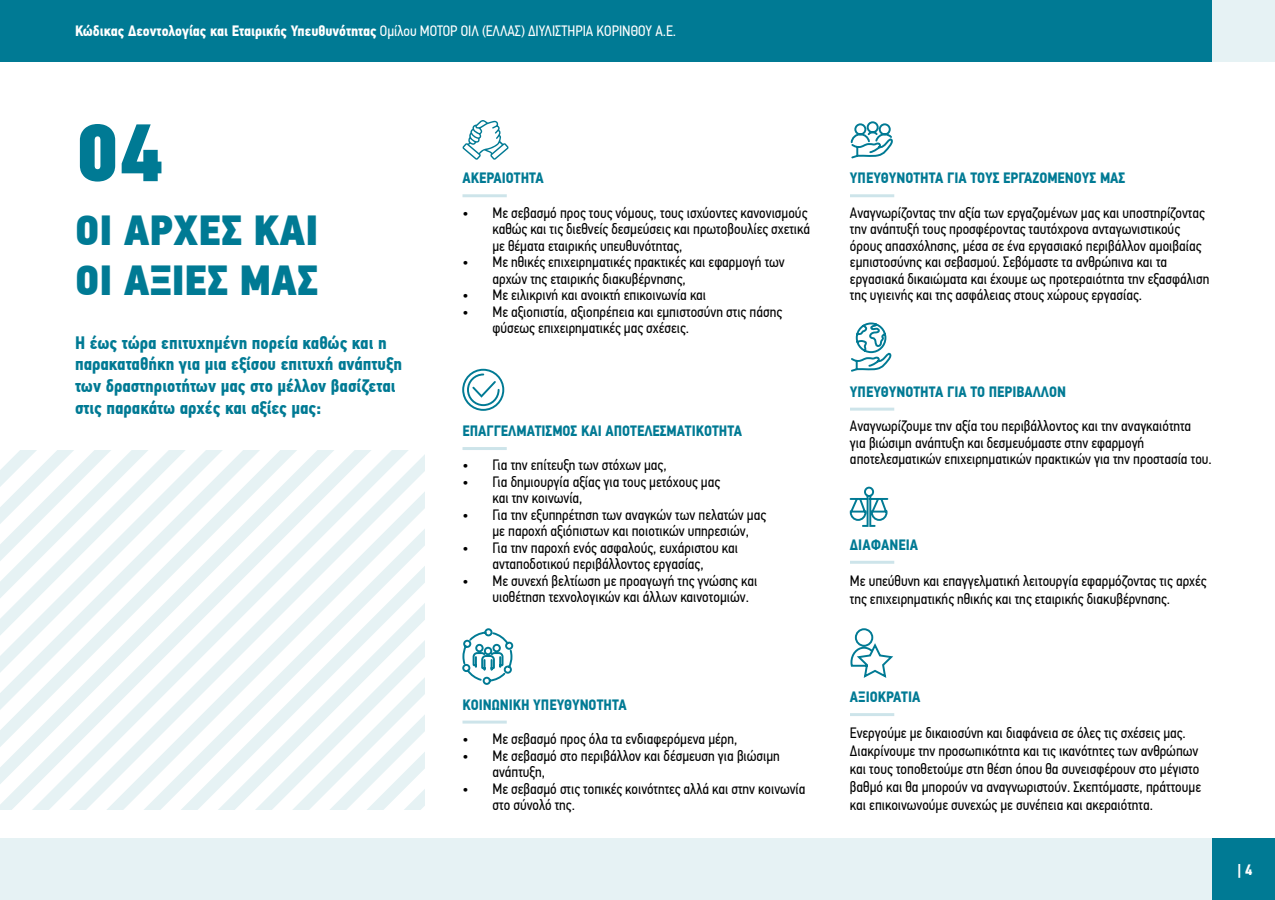
<style>
.page{position:relative;width:1275px;height:900px;background:#fff}
.page>*{position:absolute;margin:0;border:0;box-sizing:border-box;transform-origin:0 0}
.t1{font:81.6px "PF Din Text Cond Pro X Black";color:#007a94}
.t2{font:42px/50.4px "PF Din Text Cond Pro X Black";color:#007a94}
.t3{font:700 18px/21.6px "PF Din Text Cond Pro";color:#007a94}
.t4{font:15px/16.5px "PF Din Text Cond Pro";color:#000}
.t5{font:700 15px "PF Din Text Cond Pro";color:#007a94}
.t6{font:700 15px "PF Din Text Cond Pro";color:#fff}
.s1{font-weight:400}
</style>
<div class="page">
<div style="left:63px;top:0;width:1212px;height:61px;background:#e6f2f4"></div>
<div style="left:0;top:839px;width:1212px;height:61px;background:#e6f2f4"></div>
<div style="left:0;top:0;width:1212px;height:61px;background:#007a94"></div>
<div style="left:1212px;top:839px;width:63px;height:61px;background:#007a94"></div>
<hr style="left:463px;top:194px;width:44px;height:3px;background:#007a94">
<hr style="left:463px;top:447px;width:44px;height:3px;background:#007a94">
<hr style="left:463px;top:721px;width:44px;height:3px;background:#007a94">
<hr style="left:850px;top:713px;width:44px;height:3px;background:#007a94">
<hr style="left:850px;top:194px;width:44px;height:3px;background:#007a94">
<svg style="left:0;top:450px;width:425px;height:360px"></svg>
<svg style="left:462px;top:120px;width:47px;height:40px"></svg>
<svg style="left:462px;top:368px;width:43px;height:43px"></svg>
<hr style="left:850px;top:561px;width:44px;height:3px;background:#007a94">
<svg style="left:849px;top:486px;width:40px;height:41px"></svg>
<hr style="left:850px;top:408px;width:44px;height:3px;background:#007a94">
<svg style="left:851px;top:322px;width:41px;height:50px"></svg>
<svg style="left:850px;top:121px;width:43px;height:38px"></svg>
<svg style="left:462px;top:628px;width:52px;height:57px"></svg>
<svg style="left:850px;top:628px;width:43px;height:50px"></svg>
<p class="t6" style="left:75px;top:22px;width:603px">Κώδικας Δεοντολογίας και Εταιρικής Υπευθυνότητας <span class="s1">Ομίλου ΜΟΤΟΡ ΟΙΛ (ΕΛΛΑΣ) ΔΙΥΛΙΣΤΗΡΙΑ ΚΟΡΙΝΘΟΥ Α.Ε.</span></p>
<h1 class="t1" style="left:75px;top:102px;width:90px">04</h1>
<h2 class="t2" style="left:75px;top:206px;width:245px">ΟΙ ΑΡΧΈΣ ΚΑΙ<br>ΟΙ ΑΞΊΕΣ ΜΑΣ</h2>
<p class="t3" style="left:75px;top:332px;width:329px">Η έως τώρα επιτυχημένη πορεία καθώς και η παρακαταθήκη για μια εξίσου επιτυχή ανάπτυξη των δραστηριοτήτων μας στο μέλλον βασίζεται στις παρακάτω αρχές και αξίες μας:</p>
<p class="t5" style="left:462px;top:169px;width:83px">ΑΚΕΡΑΙΌΤΗΤΑ</p>
<p class="t4" style="left:492px;top:204px;width:319px;text-indent:-30px">• Με σεβασμό προς τους νόμους, τους ισχύοντες κανονισμούς καθώς και τις διεθνείς δεσμεύσεις και πρωτοβουλίες σχετικά με θέματα εταιρικής υπευθυνότητας,</p>
<p class="t4" style="left:492px;top:254px;width:294px;text-indent:-30px">• Με ηθικές επιχειρηματικές πρακτικές και εφαρμογή των αρχών της εταιρικής διακυβέρνησης,</p>
<p class="t4" style="left:462px;top:287px;width:245px">• Με ειλικρινή και ανοικτή επικοινωνία και</p>
<p class="t4" style="left:492px;top:303px;width:291px;text-indent:-30px">• Με αξιοπιστία, αξιοπρέπεια και εμπιστοσύνη στις πάσης φύσεως επιχειρηματικές μας σχέσεις.</p>
<p class="t5" style="left:462px;top:422px;width:281px">ΕΠΑΓΓΕΛΜΑΤΙΣΜΌΣ ΚΑΙ ΑΠΟΤΕΛΕΣΜΑΤΙΚΌΤΗΤΑ</p>
<p class="t4" style="left:462px;top:457px;width:206px">• Για την επίτευξη των στόχων μας,</p>
<p class="t4" style="left:492px;top:474px;width:229px;text-indent:-30px">• Για δημιουργία αξίας για τους μετόχους μας και την κοινωνία,</p>
<p class="t4" style="left:492px;top:507px;width:275px;text-indent:-30px">• Για την εξυπηρέτηση των αναγκών των πελατών µας με παροχή αξιόπιστων και ποιοτικών υπηρεσιών,</p>
<p class="t4" style="left:462px;top:540px;width:277px;text-align:center">• Για την παροχή ενός ασφαλούς, ευχάριστου και ανταποδοτικού περιβάλλοντος εργασίας,</p>
<p class="t4" style="left:492px;top:573px;width:266px;text-indent:-30px">• Με συνεχή βελτίωση µε προαγωγή της γνώσης και υιοθέτηση τεχνολογικών και άλλων καινοτομιών.</p>
<p class="t5" style="left:462px;top:695px;width:166px">ΚΟΙΝΩΝΙΚΉ ΥΠΕΥΘΥΝΌΤΗΤΑ</p>
<p class="t4" style="left:462px;top:731px;width:276px">• Με σεβασμό προς όλα τα ενδιαφερόμενα μέρη,</p>
<p class="t4" style="left:492px;top:747px;width:289px;text-indent:-30px">• Με σεβασμό στο περιβάλλον και δέσμευση για βιώσιμη ανάπτυξη,</p>
<p class="t4" style="left:492px;top:780px;width:315px;text-indent:-30px">• Με σεβασμό στις τοπικές κοινότητες αλλά και στην κοινωνία στο σύνολό της.</p>
<p class="t5" style="left:850px;top:169px;width:277px">ΥΠΕΥΘΥΝΌΤΗΤΑ ΓΙΑ ΤΟΥΣ ΕΡΓΑΖΟΜΈΝΟΥΣ ΜΑΣ</p>
<p class="t4" style="left:850px;top:204px;width:361px">Αναγνωρίζοντας την αξία των εργαζομένων µας και υποστηρίζοντας την ανάπτυξή τους προσφέροντας ταυτόχρονα ανταγωνιστικούς όρους απασχόλησης, μέσα σε ένα εργασιακό περιβάλλον αμοιβαίας εμπιστοσύνης και σεβασμού. Σεβόμαστε τα ανθρώπινα και τα εργασιακά δικαιώματα και έχουμε ως προτεραιότητα την εξασφάλιση της υγιεινής και της ασφάλειας στους χώρους εργασίας.</p>
<p class="t5" style="left:850px;top:382px;width:218px">ΥΠΕΥΘΥΝΌΤΗΤΑ ΓΙΑ ΤΟ ΠΕΡΙΒΆΛΛΟΝ</p>
<p class="t4" style="left:850px;top:418px;width:363px">Αναγνωρίζουμε την αξία του περιβάλλοντος και την αναγκαιότητα<br>για βιώσιμη ανάπτυξη και δεσμευόμαστε στην εφαρμογή αποτελεσματικών επιχειρηματικών πρακτικών για την προστασία του.</p>
<p class="t5" style="left:850px;top:535px;width:70px">ΔΙΑΦΆΝΕΙΑ</p>
<p class="t4" style="left:850px;top:572px;width:358px;line-height:18px">Με υπεύθυνη και επαγγελματική λειτουργία εφαρμόζοντας τις αρχές της επιχειρηματικής ηθικής και της εταιρικής διακυβέρνησης.</p>
<p class="t5" style="left:850px;top:688px;width:72px">ΑΞΙΟΚΡΑΤΊΑ</p>
<p class="t4" style="left:850px;top:724px;width:353px;line-height:18px">Ενεργούμε με δικαιοσύνη και διαφάνεια σε όλες τις σχέσεις μας.<br>Διακρίνουμε την προσωπικότητα και τις ικανότητες των ανθρώπων και τους τοποθετούμε στη θέση όπου θα συνεισφέρουν στο μέγιστο βαθμό και θα μπορούν να αναγνωριστούν. Σκεπτόμαστε, πράττουμε και επικοινωνούμε συνεχώς με συνέπεια και ακεραιότητα.</p>
<p class="t6" style="left:1238px;top:861px;width:16px">| 4</p>
</div>
